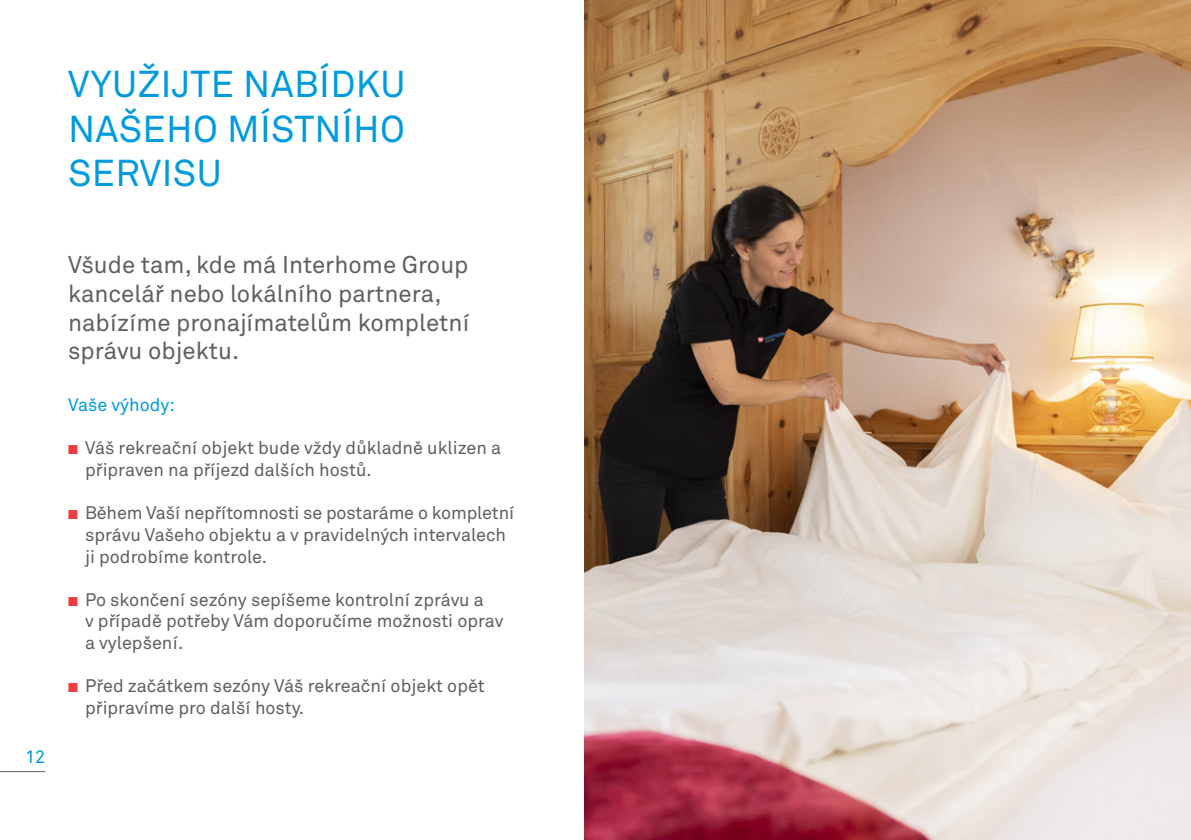
<style>
.page{position:relative;width:1191px;height:840px;background:#fff}
.page>*{position:absolute;margin:0;border:0;box-sizing:border-box;transform-origin:0 0}
.t1{font:37px/44.4px "Akkurat Pro";letter-spacing:.01em;color:#009bdc;text-align:justify}
.t2{font:24px/28.8px "Akkurat Pro";color:#5f5f62}
.t3{font:18px/21.6px "Akkurat Pro";color:#5f5f62}
.t4{font:18px "Akkurat Pro";color:#009bdc}
.s1{color:#ee3d40}
</style>
<div class="page">
<hr style="left:0;top:770px;width:45px;height:1px;background:#5f5f62">
<img style="left:584px;top:0;width:607px;height:839px">
<h1 class="t1" style="left:68px;top:63px;width:339px">VYUŽIJTE NABÍDKU NAŠEHO MÍSTNÍHO SERVISU</h1>
<p class="t4" style="left:25px;top:746px;width:22px">12</p>
<h2 class="t2" style="left:68px;top:251px;width:403px">Všude tam, kde má Interhome Group kancelář nebo lokálního partnera, nabízíme pronajímatelům kompletní správu objektu.</h2>
<p class="t4" style="left:68px;top:394px;width:108px">Vaše výhody:</p>
<p class="t3" style="left:85px;top:437px;width:417px;text-indent:-17px"><span class="s1">■</span> Váš rekreační objekt bude vždy důkladně uklizen a připraven na příjezd dalších hostů.</p>
<p class="t3" style="left:85px;top:502px;width:431px;text-indent:-17px"><span class="s1">■</span> Během Vaší nepřítomnosti se postaráme o kompletní správu Vašeho objektu a v pravidelných intervalech ji podrobíme kontrole.</p>
<p class="t3" style="left:85px;top:589px;width:420px;text-indent:-17px"><span class="s1">■</span> Po skončení sezóny sepíšeme kontrolní zprávu a<br>v případě potřeby Vám doporučíme možnosti oprav a vylepšení.</p>
<p class="t3" style="left:85px;top:675px;width:401px;text-indent:-17px"><span class="s1">■</span> Před začátkem sezóny Váš rekreační objekt opět připravíme pro další hosty.</p>
</div>
